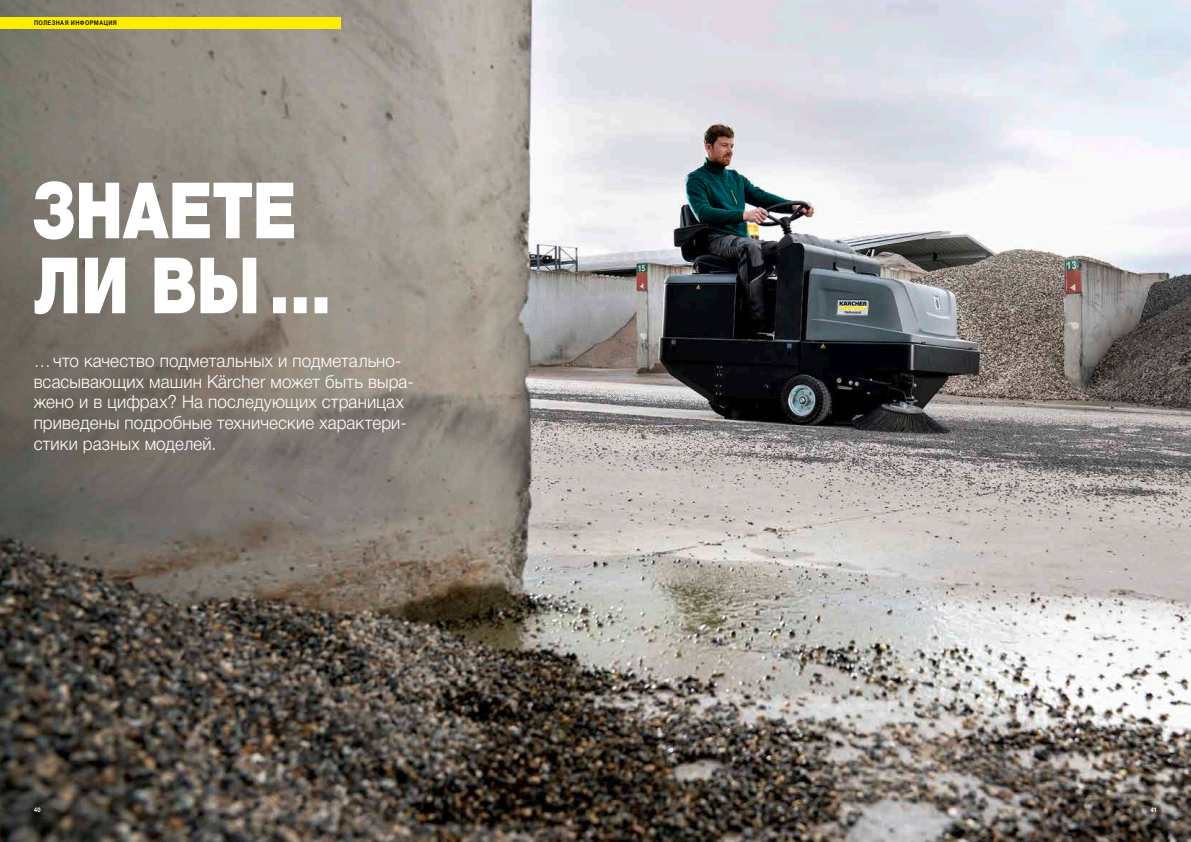
<style>
.page{position:relative;width:1191px;height:842px;background:#fff}
.page>*{position:absolute;margin:0;border:0;box-sizing:border-box;transform-origin:0 0}
.t1{font:900 78px/75px "Helvetica Neue Cyr";letter-spacing:-.005em;color:#fff;scale:.8 1}
.t2{font:300 18px/20.7px "Helvetica Neue Cyr";letter-spacing:.01em;color:#fff;scale:.95 1}
.t3{font:700 6.5px "Helvetica Neue Cyr";letter-spacing:.08em;color:#1a1918;scale:.85 1}
.t4{font:700 6.5px "Helvetica Neue Cyr";color:#fff;scale:.85 1}
.s1{font-family:"Helvetica Neue LT Pro"}
</style>
<div class="page">
<img style="left:0;top:0;width:1191px;height:842px">
<div style="left:0;top:17px;width:341px;height:11px;background:#ffed00"></div>
<p class="t3" style="left:34px;top:19px;width:99px">ПОЛЕЗНАЯ ИНФОРМАЦИЯ</p>
<h1 class="t1" style="left:33px;top:174px;width:374px">ЗНАЕТЕ<br>ЛИ ВЫ…</h1>
<p class="t2" style="left:34px;top:350px;width:401px">…что качество подметальных и подметально&shy;всасывающих машин <span class="s1">Kärcher</span> может быть выра&shy;жено и в цифрах? На последующих страницах приведены подробные технические характери&shy;стики разных моделей.</p>
<p class="t4" style="left:34px;top:806px;width:9px">40</p>
<p class="t4" style="left:1150px;top:806px;width:9px">41</p>
</div>
